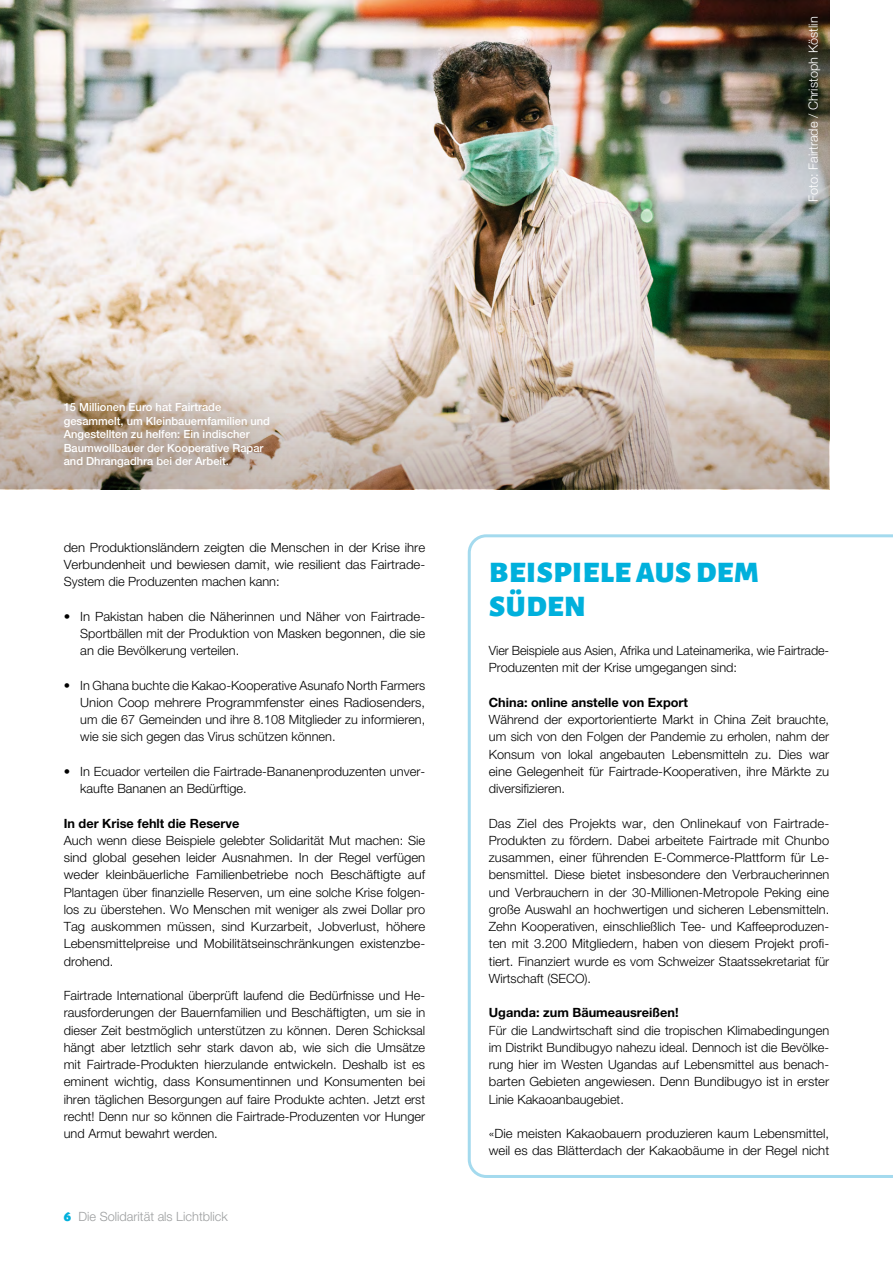
<style>
.page{position:relative;width:893px;height:1263px;background:#fff}
.page>*{position:absolute;margin:0;border:0;box-sizing:border-box;transform-origin:0 0}
.t1{font:900 30px/34.5px "Alegreya Sans";letter-spacing:.02em;color:#00b0dc}
.t2{font:300 12.75px/17.2px "Helvetica Neue";color:#000}
.t3{font:700 12.75px "Helvetica Neue";color:#000}
.t4{font:300 12.75px "Helvetica Neue";color:#fff}
.t5{font:300 12.75px "Helvetica Neue";color:#9c9e9f}
.t6{font:500 11.25px/13.5px "Helvetica Neue";color:#fff}
.s1{font-family:"Alegreya Sans";font-weight:900;font-size:15px;color:#00b0dc}
</style>
<div class="page">
<svg style="left:468px;top:534px;width:425px;height:644px"></svg>
<img style="left:0;top:0;width:829px;height:335px">
<svg style="left:0;top:335px;width:829px;height:154px;background:#c5b6a9"></svg>
<div style="left:32px;top:371px;width:266px;height:118px;background:#4a2e18;opacity:.75"></div>
<p class="t4" style="left:806px;top:202px;width:187px;rotate:-90deg">Foto: Fairtrade / Christoph Köstlin</p>
<p class="t6" style="left:64px;top:400px;width:208px">15 Millionen Euro hat Fairtrade gesammelt, um Kleinbauernfamilien und Angestellten zu helfen: Ein indischer Baumwollbauer der Kooperative Rapar and Dhrangadhra bei der Arbeit.</p>
<p class="t2" style="left:64px;top:538px;width:363px;text-align:justify">den Produktionsländern zeigten die Menschen in der Krise ihre Verbundenheit und bewiesen damit, wie resilient das Fairtrade-System die Produzenten machen kann:</p>
<p class="t2" style="left:80px;top:607px;width:346px;text-align:justify;text-indent:-17px">• In Pakistan haben die Näherinnen und Näher von Fairtrade-Sportbällen mit der Produktion von Masken begonnen, die sie an die Bevölkerung verteilen.</p>
<p class="t2" style="left:80px;top:676px;width:346px;text-align:justify;text-indent:-16px">• In Ghana buchte die Kakao-Kooperative Asunafo North Farmers Union Coop mehrere Programmfenster eines Radiosenders, um die 67 Gemeinden und ihre 8.108 Mitglieder zu informieren, wie sie sich gegen das Virus schützen können.</p>
<p class="t2" style="left:80px;top:762px;width:345px;text-indent:-17px">• In Ecuador verteilen die Fairtrade-Bananenproduzenten unver&shy;kaufte Bananen an Bedürftige.</p>
<p class="t3" style="left:64px;top:815px;width:177px">In der Krise fehlt die Reserve</p>
<p class="t2" style="left:64px;top:831px;width:363px">Auch wenn diese Beispiele gelebter Solidarität Mut machen: Sie sind global gesehen leider Ausnahmen. In der Regel verfügen weder kleinbäuerliche Familienbetriebe noch Beschäftigte auf Plantagen über finanzielle Reserven, um eine solche Krise folgen&shy;los zu überstehen. Wo Menschen mit weniger als zwei Dollar pro Tag auskommen müssen, sind Kurzarbeit, Jobverlust, höhere Lebensmittelpreise und Mobilitätseinschränkungen existenzbe&shy;drohend.</p>
<p class="t2" style="left:64px;top:987px;width:363px">Fairtrade International überprüft laufend die Bedürfnisse und He&shy;rausforderungen der Bauernfamilien und Beschäftigten, um sie in dieser Zeit bestmöglich unterstützen zu können. Deren Schicksal hängt aber letztlich sehr stark davon ab, wie sich die Umsätze mit Fairtrade-Produkten hierzulande entwickeln. Deshalb ist es eminent wichtig, dass Konsumentinnen und Konsumenten bei ihren täglichen Besorgungen auf faire Produkte achten. Jetzt erst recht! Denn nur so können die Fairtrade-Produzenten vor Hunger und Armut bewahrt werden.</p>
<p class="t5" style="left:64px;top:1209px;width:166px"><span class="s1">6</span> Die Solidarität als Lichtblick</p>
<h1 class="t1" style="left:489px;top:552px;width:271px">BEISPIELE AUS DEM<br>SÜDEN</h1>
<p class="t2" style="left:489px;top:642px;width:342px">Vier Beispiele aus Asien, Afrika und Lateinamerika, wie Fairtrade-<br>Produzenten mit der Krise umgegangen sind:</p>
<p class="t3" style="left:489px;top:694px;width:201px">China: online anstelle von Export</p>
<p class="t2" style="left:489px;top:711px;width:342px;text-align:justify">Während der exportorientierte Markt in China Zeit brauchte, um sich von den Folgen der Pandemie zu erholen, nahm der Konsum von lokal angebauten Lebensmitteln zu. Dies war eine Gelegenheit für Fairtrade-Kooperativen, ihre Märkte zu diversifizieren.</p>
<p class="t2" style="left:489px;top:814px;width:342px">Das Ziel des Projekts war, den Onlinekauf von Fairtrade-Produkten zu fördern. Dabei arbeitete Fairtrade mit Chunbo zusammen, einer führenden E-Commerce-Plattform für Le&shy;bensmittel. Diese bietet insbesondere den Verbraucherinnen und Verbrauchern in der 30-Millionen-Metropole Peking eine große Auswahl an hochwertigen und sicheren Lebensmitteln.<br>Zehn Kooperativen, einschließlich Tee- und Kaffeeproduzen&shy;ten mit 3.200 Mitgliedern, haben von diesem Projekt profi&shy;tiert. Finanziert wurde es vom Schweizer Staatssekretariat für Wirtschaft (SECO).</p>
<p class="t3" style="left:489px;top:1005px;width:191px">Uganda: zum Bäumeausreißen!</p>
<p class="t2" style="left:489px;top:1021px;width:342px">Für die Landwirtschaft sind die tropischen Klimabedingungen im Distrikt Bundibugyo nahezu ideal. Dennoch ist die Bevölke&shy;rung hier im Westen Ugandas auf Lebensmittel aus benach&shy;barten Gebieten angewiesen. Denn Bundibugyo ist in erster Linie Kakaoanbaugebiet.</p>
<p class="t2" style="left:489px;top:1125px;width:342px">«Die meisten Kakaobauern produzieren kaum Lebensmittel, weil es das Blätterdach der Kakaobäume in der Regel nicht</p>
</div>
